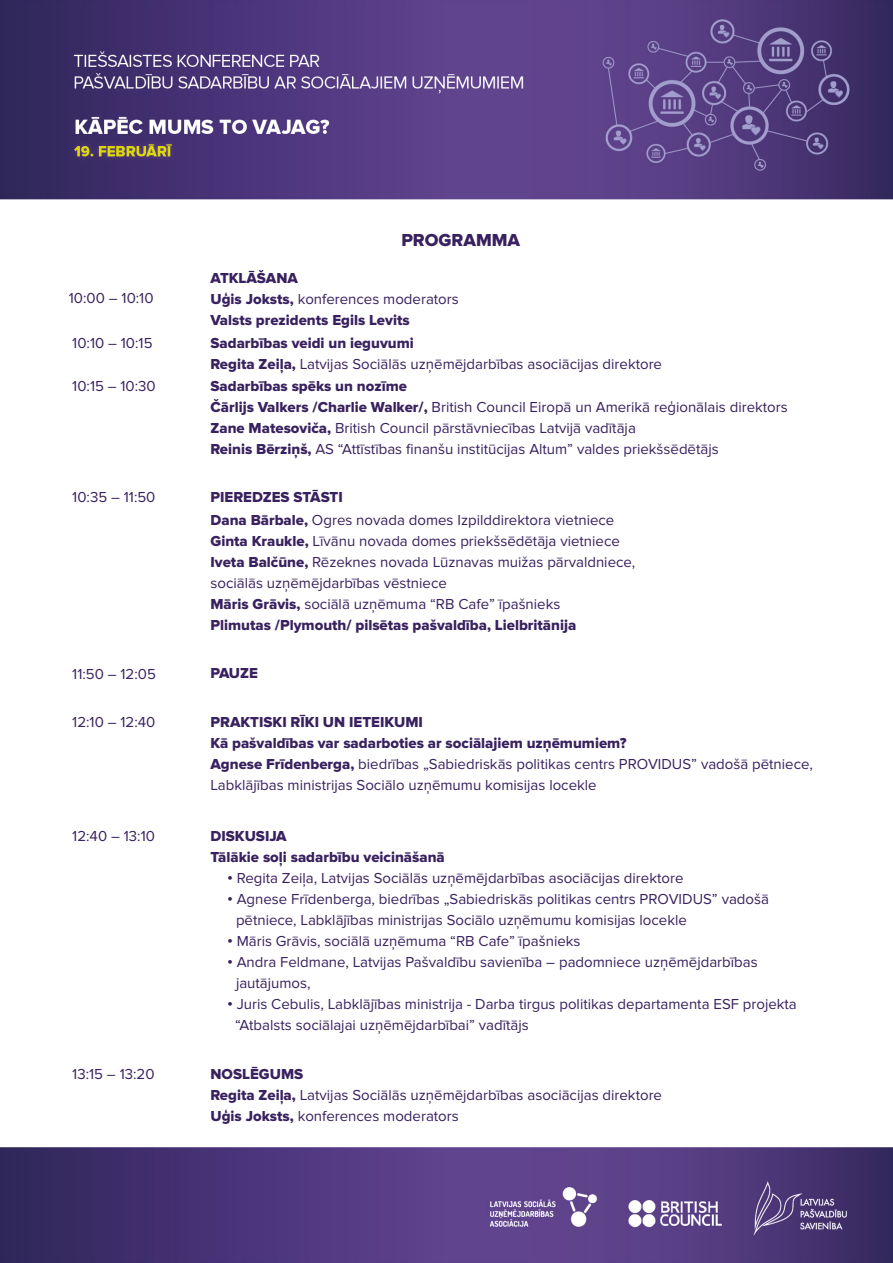
<style>
.page{position:relative;width:893px;height:1263px;background:#fff}
.page>*{position:absolute;margin:0;border:0;box-sizing:border-box;transform-origin:0 0}
.t1{font:18px "Proxima Nova Extrabld";color:#38215e}
.t2{font:15px/21px "Proxima Nova";color:#38215e}
.t3{font:15px/21px "Proxima Nova Extrabld";color:#38215e}
.s1{font-family:"Proxima Nova Extrabld"}
</style>
<div class="page">
<img style="left:0;top:0;width:893px;height:1263px">
<p class="t2" style="left:69px;top:288px;width:86px">10:00 – 10:10</p>
<p class="t2" style="left:72px;top:332px;width:82px">10:10 – 10:15</p>
<p class="t2" style="left:72px;top:376px;width:85px">10:15 – 10:30</p>
<p class="t2" style="left:72px;top:487px;width:85px">10:35 – 11:50</p>
<p class="t2" style="left:72px;top:664px;width:85px">11:50 – 12:05</p>
<p class="t2" style="left:72px;top:711px;width:85px">12:10 – 12:40</p>
<p class="t2" style="left:72px;top:826px;width:84px">12:40 – 13:10</p>
<p class="t1" style="left:401px;top:230px;width:120px">PROGRAMMA</p>
<p class="t3" style="left:210px;top:268px;width:89px">ATKLĀŠANA</p>
<p class="t2" style="left:210px;top:289px;width:250px"><span class="s1">Uģis Joksts,</span> konferences moderators</p>
<p class="t3" style="left:210px;top:310px;width:201px">Valsts prezidents Egils Levits</p>
<p class="t3" style="left:210px;top:333px;width:205px">Sadarbības veidi un ieguvumi</p>
<p class="t2" style="left:210px;top:353px;width:453px"><span class="s1">Regita Zeiļa,</span> Latvijas Sociālās uzņēmējdarbības asociācijas direktore</p>
<p class="t3" style="left:210px;top:376px;width:198px">Sadarbības spēks un nozīme</p>
<p class="t2" style="left:210px;top:397px;width:579px"><span class="s1">Čārlijs Valkers /Charlie Walker/,</span> British Council Eiropā un Amerikā reģionālais direktors<br><span class="s1">Zane Matesoviča,</span> British Council pārstāvniecības Latvijā vadītāja<br><span class="s1">Reinis Bērziņš,</span> AS “Attīstības finanšu institūcijas Altum” valdes priekšsēdētājs</p>
<p class="t3" style="left:210px;top:487px;width:134px">PIEREDZES STĀSTI</p>
<p class="t2" style="left:210px;top:509px;width:426px"><span class="s1">Dana Bārbale,</span> Ogres novada domes Izpilddirektora vietniece <span class="s1">Ginta Kraukle,</span> Līvānu novada domes priekšsēdētāja vietniece <span class="s1">Iveta Balčūne,</span> Rēzeknes novada Lūznavas muižas pārvaldniece, sociālās uzņēmējdarbības vēstniece<br><span class="s1">Māris Grāvis,</span> sociālā uzņēmuma “RB Cafe” īpašnieks</p>
<p class="t3" style="left:210px;top:614px;width:367px">Plimutas /Plymouth/ pilsētas pašvaldība, Lielbritānija</p>
<p class="t3" style="left:210px;top:663px;width:49px">PAUZE</p>
<p class="t3" style="left:210px;top:711px;width:417px">PRAKTISKI RĪKI UN IETEIKUMI<br>Kā pašvaldības var sadarboties ar sociālajiem uzņēmumiem?</p>
<p class="t2" style="left:210px;top:753px;width:604px"><span class="s1">Agnese Frīdenberga,</span> biedrības „Sabiedriskās politikas centrs PROVIDUS” vadošā pētniece,<br>Labklājības ministrijas Sociālo uzņēmumu komisijas locekle</p>
<p class="t3" style="left:210px;top:826px;width:236px">DISKUSIJA<br>Tālākie soļi sadarbību veicināšanā</p>
<p class="t2" style="left:227px;top:868px;width:457px"><span class="s1">•</span> Regita Zeiļa, Latvijas Sociālās uzņēmējdarbības asociācijas direktore</p>
<p class="t2" style="left:236px;top:889px;width:534px;text-indent:-9px"><span class="s1">•</span> Agnese Frīdenberga, biedrības „Sabiedriskās politikas centrs PROVIDUS” vadošā pētniece, Labklājības ministrijas Sociālo uzņēmumu komisijas locekle</p>
<p class="t2" style="left:227px;top:931px;width:355px"><span class="s1">•</span> Māris Grāvis, sociālā uzņēmuma “RB Cafe” īpašnieks</p>
<p class="t2" style="left:236px;top:952px;width:523px;text-indent:-9px"><span class="s1">•</span> Andra Feldmane, Latvijas Pašvaldību savienība – padomniece uzņēmējdarbības jautājumos,</p>
<p class="t2" style="left:235px;top:994px;width:563px;text-indent:-8px"><span class="s1">•</span> Juris Cebulis, Labklājības ministrija - Darba tirgus politikas departamenta ESF projekta “Atbalsts sociālajai uzņēmējdarbībai” vadītājs</p>
<p class="t2" style="left:72px;top:1063px;width:84px">13:15 – 13:20</p>
<p class="t3" style="left:210px;top:1063px;width:94px">NOSLĒGUMS</p>
<p class="t2" style="left:210px;top:1084px;width:453px"><span class="s1">Regita Zeiļa,</span> Latvijas Sociālās uzņēmējdarbības asociācijas direktore<br><span class="s1">Uģis Joksts,</span> konferences moderators</p>
</div>
